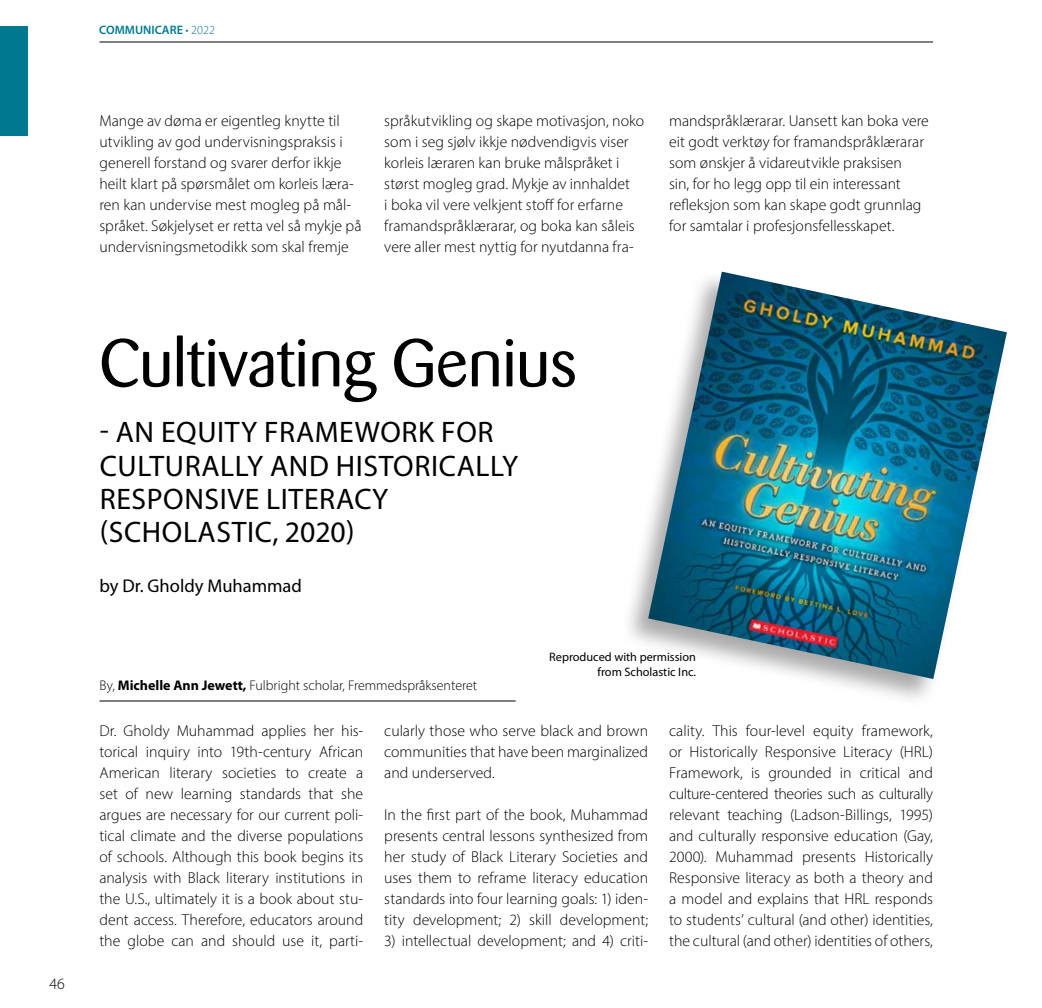
<style>
.page{position:relative;width:1042px;height:1008px;background:#fff}
.page>*{position:absolute;margin:0;border:0;box-sizing:border-box;transform-origin:0 0}
.t1{font:66.5px "Barmeno";color:#000}
.t2{font:29.75px/33.2px "Myriad Pro";letter-spacing:.02em;color:#000}
.t3{font:18.55px "Myriad Pro";color:#000}
.t4{font:300 15.75px/21px "Myriad Pro";color:#000;text-align:justify}
.t5{font:300 14px "Myriad Pro";color:#000}
.t6{font:12.25px/14.7px "Myriad Pro";color:#000;text-align:right}
.t7{font:600 12.25px "Myriad Pro";color:#007990}
.s1{font-weight:300}
.s2{font-weight:700}
</style>
<div class="page">
<hr style="left:99px;top:42px;width:834px;height:1px;background:#000">
<div style="left:0;top:26px;width:27px;height:110px;background:#007990"></div>
<hr style="left:99px;top:700px;width:416px;height:1px;background:#000">
<div style="left:620px;top:269px;width:390px;height:437px;background:#000;opacity:.34"></div>
<img style="left:648px;top:271px;width:359px;height:407px">
<p class="t4" style="left:50px;top:972px;width:17px">46</p>
<p class="t7" style="left:99px;top:24px;width:117px">COMMUNICARE <span class="s1">• 2022</span></p>
<p class="t4" style="left:99px;top:110px;width:264px;text-align:left">Mange av døma er eigentleg knytte til utvikling av god undervisningspraksis i generell forstand og svarer derfor ikkje heilt klart på spørsmålet om korleis læra&shy;ren kan undervise mest mogleg på mål&shy;språket. Søkjelyset er retta vel så mykje på undervisningsmetodikk som skal fremje</p>
<p class="t4" style="left:384px;top:110px;width:261px;text-align:left">språkutvikling og skape motivasjon, noko som i seg sjølv ikkje nødvendigvis viser korleis læraren kan bruke målspråket i størst mogleg grad. Mykje av innhaldet<br>i boka vil vere velkjent stoff for erfarne framandspråklærarar, og boka kan såleis vere aller mest nyttig for nyutdanna fra-</p>
<p class="t4" style="left:669px;top:110px;width:261px;text-align:left">mandspråklærarar. Uansett kan boka vere eit godt verktøy for framandspråklærarar som ønskjer å vidareutvikle praksisen<br>sin, for ho legg opp til ein interessant refleksjon som kan skape godt grunnlag for samtalar i profesjonsfellesskapet.</p>
<h1 class="t1" style="left:99px;top:325px;width:479px">Cultivating Genius</h1>
<h2 class="t2" style="left:100px;top:416px;width:420px">- AN EQUITY FRAMEWORK FOR<br>CULTURALLY AND HISTORICALLY<br>RESPONSIVE LITERACY (SCHOLASTIC, 2020)</h2>
<p class="t3" style="left:99px;top:575px;width:204px">by Dr. Gholdy Muhammad</p>
<p class="t5" style="left:99px;top:676px;width:379px">By, <span class="s2">Michelle Ann Jewett,</span> Fulbright scholar, Fremmedspråksenteret</p>
<p class="t6" style="left:549px;top:649px;width:148px">Reproduced with permission from Scholastic Inc.</p>
<p class="t4" style="left:99px;top:719px;width:265px">Dr. Gholdy Muhammad applies her his&shy;torical inquiry into 19th-century African American literary societies to create a set of new learning standards that she argues are necessary for our current poli&shy;tical climate and the diverse populations of schools. Although this book begins its analysis with Black literary institutions in the U.S., ultimately it is a book about stu&shy;dent access. Therefore, educators around the globe can and should use it, parti-</p>
<p class="t4" style="left:384px;top:719px;width:265px">cularly those who serve black and brown communities that have been marginalized and underserved.</p>
<p class="t4" style="left:384px;top:803px;width:265px">In the first part of the book, Muhammad presents central lessons synthesized from her study of Black Literary Societies and uses them to reframe literacy education standards into four learning goals: 1) iden&shy;tity development; 2) skill development;</p>
<p class="t4" style="left:384px;top:929px;width:265px">3) intellectual development; and 4) criti-</p>
<p class="t4" style="left:669px;top:719px;width:265px">cality. This four-level equity framework, or Historically Responsive Literacy (HRL)<br>Framework, is grounded in critical and culture-centered theories such as culturally relevant teaching (Ladson-Billings, 1995) and culturally responsive education (Gay, 2000). Muhammad presents Historically Responsive literacy as both a theory and a model and explains that HRL responds to students’ cultural (and other) identities, the cultural (and other) identities of others,</p>
</div>
